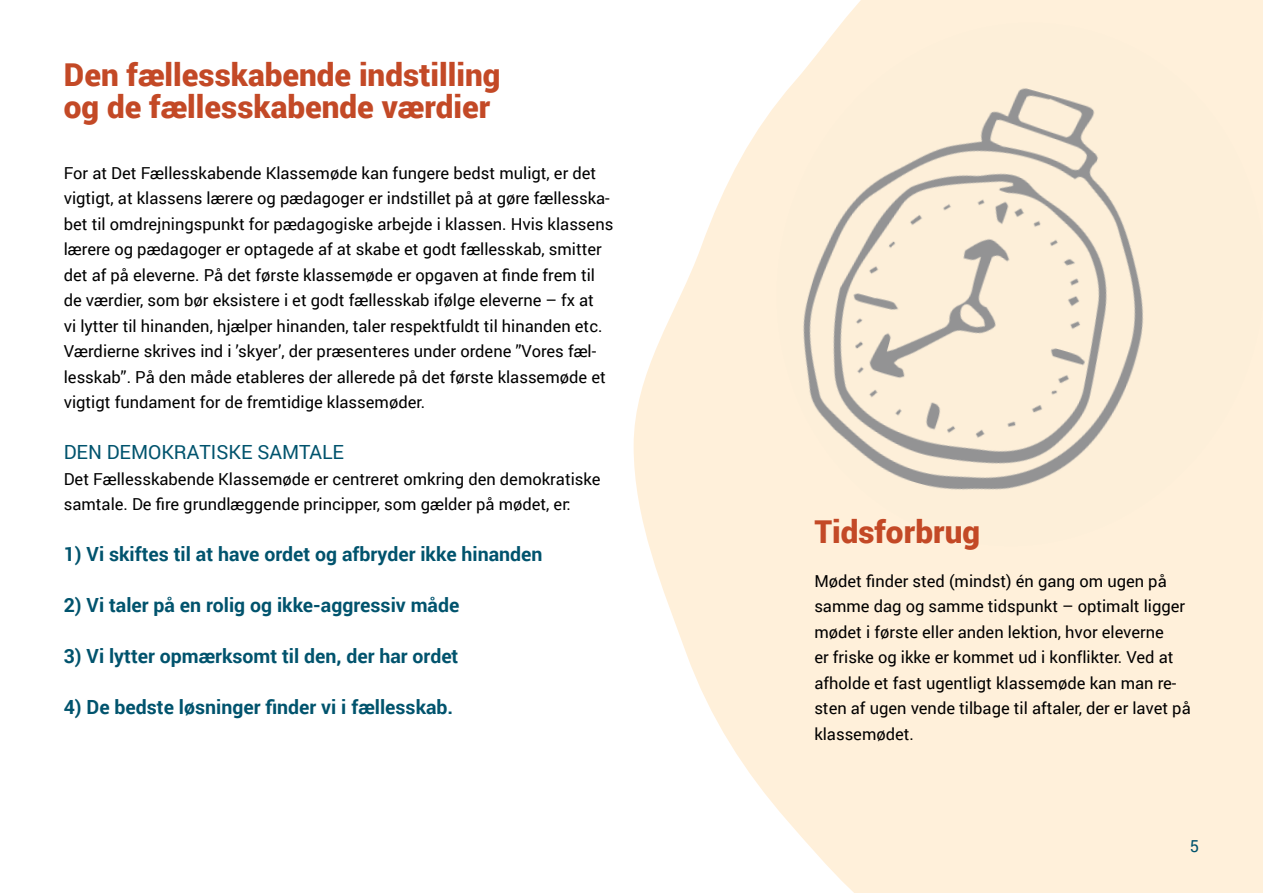
<style>
.page{position:relative;width:1263px;height:893px;background:#fff}
.page>*{position:absolute;margin:0;border:0;box-sizing:border-box;transform-origin:0 0}
.t1{font:900 31.5px/31.5px "Roboto";color:#c34926}
.t2{font:700 19.5px "Roboto";color:#00536d}
.t3{font:19.5px "Roboto";color:#00536d}
.t4{font:16.5px/25.5px "Roboto";color:#000}
.t5{font:16.5px "Roboto";color:#00536d}
</style>
<div class="page">
<svg style="left:634px;top:146px;width:629px;height:747px;fill:#fff0da"></svg>
<div style="left:842px;top:0;width:421px;height:23px;background:#fff0da"></div>
<img style="left:748px;top:23px;width:515px;height:551px">
<h1 class="t1" style="left:64px;top:58px;width:438px">Den fællesskabende indstilling og de fællesskabende værdier</h1>
<p class="t4" style="left:64px;top:159px;width:551px">For at Det Fællesskabende Klassemøde kan fungere bedst muligt, er det vigtigt, at klassens lærere og pædagoger er indstillet på at gøre fællesska&shy;bet til omdrejningspunkt for pædagogiske arbejde i klassen. Hvis klassens lærere og pædagoger er optagede af at skabe et godt fællesskab, smitter det af på eleverne. På det første klassemøde er opgaven at finde frem til de værdier, som bør eksistere i et godt fællesskab ifølge eleverne – fx at<br>vi lytter til hinanden, hjælper hinanden, taler respektfuldt til hinanden etc.<br>Værdierne skrives ind i ’skyer’, der præsenteres under ordene ”Vores fæl&shy;lesskab”. På den måde etableres der allerede på det første klassemøde et vigtigt fundament for de fremtidige klassemøder.</p>
<p class="t3" style="left:64px;top:439px;width:282px">DEN DEMOKRATISKE SAMTALE</p>
<p class="t4" style="left:64px;top:465px;width:538px">Det Fællesskabende Klassemøde er centreret omkring den demokratiske samtale. De fire grundlæggende principper, som gælder på mødet, er:</p>
<p class="t2" style="left:64px;top:541px;width:480px">1) Vi skiftes til at have ordet og afbryder ikke hinanden</p>
<p class="t2" style="left:64px;top:592px;width:397px">2) Vi taler på en rolig og ikke-aggressiv måde</p>
<p class="t2" style="left:64px;top:643px;width:396px">3) Vi lytter opmærksomt til den, der har ordet</p>
<p class="t2" style="left:64px;top:694px;width:391px">4) De bedste løsninger finder vi i fællesskab.</p>
<h1 class="t1" style="left:814px;top:515px;width:167px">Tidsforbrug</h1>
<p class="t4" style="left:814px;top:568px;width:378px">Mødet finder sted (mindst) én gang om ugen på samme dag og samme tidspunkt – optimalt ligger mødet i første eller anden lektion, hvor eleverne<br>er friske og ikke er kommet ud i konflikter. Ved at afholde et fast ugentligt klassemøde kan man re&shy;sten af ugen vende tilbage til aftaler, der er lavet på klassemødet.</p>
<p class="t5" style="left:1190px;top:835px;width:11px">5</p>
</div>
